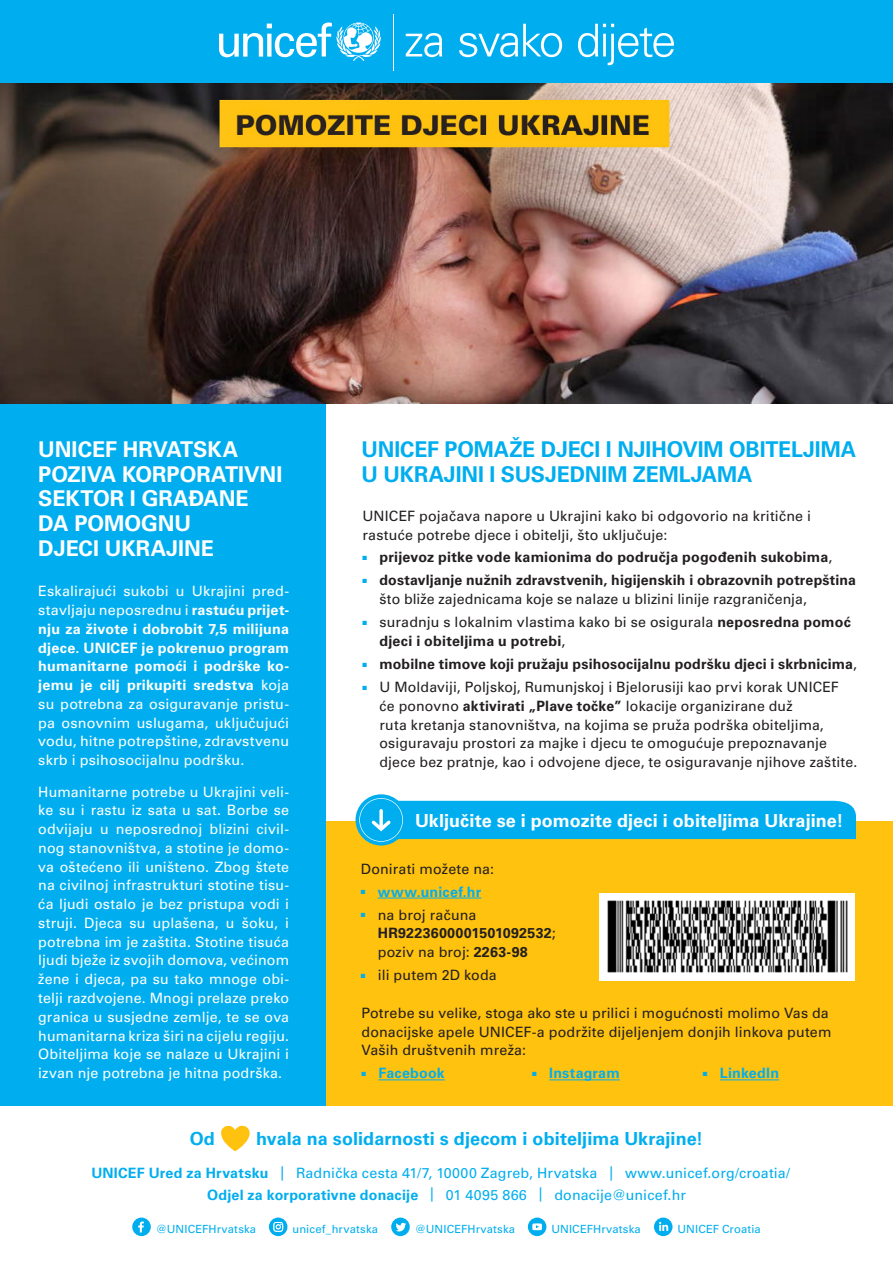
<style>
.page{position:relative;width:893px;height:1263px;background:#fff}
.page>*{position:absolute;margin:0;border:0;box-sizing:border-box;transform-origin:0 0}
.t1{font:700 21.75px/24.8px "Univers X";letter-spacing:-.005em;color:#fff}
.t2{font:700 21.75px/24.8px "Univers X";letter-spacing:-.005em;color:#00aeef}
.t3{font:700 18px "Univers X";letter-spacing:.005em;color:#00aeef}
.t4{font:700 18px "Univers X";letter-spacing:.005em;color:#fff}
.t5{font:14.25px/18.8px "Univers X";letter-spacing:.01em;color:#fff;text-align:justify}
.t6{font:14.25px/18.8px "Univers X";letter-spacing:.01em;color:#231f20}
.t7{font:700 14.25px/18.8px "Univers X";letter-spacing:.01em;color:#231f20}
.t8{font:14.25px "Univers X";letter-spacing:.015em;color:#00aeef}
.t9{font:700 14.25px "Univers X";letter-spacing:.015em;color:#00aeef}
.t10{font:11.25px "Univers X";letter-spacing:.01em;color:#00aeef}
.s1{font-weight:700}
.s2{font-weight:400}
</style>
<div class="page">
<div style="left:319px;top:821px;width:574px;height:285px;background:#ffc20e"></div>
<img style="left:0;top:83px;width:893px;height:321px">
<div style="left:0;top:404px;width:325px;height:702px;background:#00aeef"></div>
<svg style="left:221px;top:1125px;width:29px;height:26px"></svg>
<svg style="left:355px;top:794px;width:52px;height:51px"></svg>
<svg style="left:359px;top:798px;width:497px;height:44px;background:#22b5e1"></svg>
<hr style="left:378px;top:1079px;width:67px;height:1px;background:#00aeef">
<hr style="left:549px;top:1079px;width:71px;height:1px;background:#00aeef">
<hr style="left:720px;top:1079px;width:59px;height:1px;background:#00aeef">
<hr style="left:378px;top:898px;width:103px;height:1px;background:#00aeef">
<div style="left:600px;top:893px;width:255px;height:87px;background:#fff"></div>
<img style="left:607px;top:900px;width:241px;height:73px">
<div style="left:0;top:0;width:893px;height:83px;background:#00aeef"></div>
<svg style="left:219px;top:23px;width:162px;height:38px"></svg>
<svg style="left:406px;top:33px;width:36px;height:24px"></svg>
<svg style="left:459px;top:24px;width:103px;height:33px"></svg>
<svg style="left:578px;top:24px;width:96px;height:41px"></svg>
<hr style="left:393px;top:14px;width:1px;height:57px;background:#fff">
<svg style="left:132px;top:1217px;width:19px;height:19px"></svg>
<svg style="left:138px;top:1221px;width:6px;height:11px"></svg>
<svg style="left:269px;top:1217px;width:18px;height:19px"></svg>
<svg style="left:273px;top:1222px;width:10px;height:10px"></svg>
<svg style="left:391px;top:1217px;width:19px;height:19px"></svg>
<svg style="left:396px;top:1223px;width:10px;height:8px"></svg>
<div style="left:528px;top:1217px;width:18px;height:19px;background:#00aeef;border-radius:50%"></div>
<svg style="left:532px;top:1223px;width:10px;height:7px"></svg>
<div style="left:654px;top:1217px;width:18px;height:19px;background:#00aeef;border-radius:50%"></div>
<svg style="left:659px;top:1222px;width:9px;height:9px"></svg>
<h1 class="t1" style="left:38px;top:437px;width:246px">UNICEF HRVATSKA<br>POZIVA KORPORATIVNI<br>SEKTOR I GRAĐANE<br>DA POMOGNU<br>DJECI UKRAJINE</h1>
<p class="t5" style="left:38px;top:582px;width:252px">Eskalirajući sukobi u Ukrajini pred&shy;stavljaju neposrednu i <span class="s1">rastuću prijet&shy;nju za živote i dobrobit 7,5 milijuna djece. UNICEF je pokrenuo program humanitarne pomoći i podrške ko&shy;jemu je cilj prikupiti sredstva</span> koja su potrebna za osiguravanje pristu&shy;pa osnovnim uslugama, uključujući vodu, hitne potrepštine, zdravstvenu skrb i psihosocijalnu podršku.</p>
<p class="t5" style="left:38px;top:782px;width:252px">Humanitarne potrebe u Ukrajini veli&shy;ke su i rastu iz sata u sat. Borbe se odvijaju u neposrednoj blizini civil&shy;nog stanovništva, a stotine je domo&shy;va oštećeno ili uništeno. Zbog štete na civilnoj infrastrukturi stotine tisu&shy;ća ljudi ostalo je bez pristupa vodi i struji. Djeca su uplašena, u šoku, i potrebna im je zaštita. Stotine tisuća ljudi bježe iz svojih domova, većinom žene i djeca, pa su tako mnoge obi&shy;telji razdvojene. Mnogi prelaze preko granica u susjedne zemlje, te se ova humanitarna kriza širi na cijelu regiju.<br>Obiteljima koje se nalaze u Ukrajini i izvan nje potrebna je hitna podrška.</p>
<h1 class="t2" style="left:362px;top:437px;width:496px">UNICEF POMAŽE DJECI I NJIHOVIM OBITELJIMA<br>U UKRAJINI I SUSJEDNIM ZEMLJAMA</h1>
<p class="t6" style="left:362px;top:506px;width:450px">UNICEF pojačava napore u Ukrajini kako bi odgovorio na kritične i rastuće potrebe djece i obitelji, što uključuje:</p>
<p class="t7" style="left:362px;top:548px;width:471px"><sup>■</sup> prijevoz pitke vode kamionima do područja pogođenih sukobima<span class="s2">,</span></p>
<p class="t7" style="left:379px;top:571px;width:478px;text-indent:-17px"><sup>■</sup> dostavljanje nužnih zdravstvenih, higijenskih i obrazovnih potrepština <span class="s2">što bliže zajednicama koje se nalaze u blizini linije razgraničenja,</span></p>
<p class="t6" style="left:379px;top:613px;width:473px;text-indent:-17px"><sup>■</sup> suradnju s lokalnim vlastima kako bi se osigurala <span class="s1">neposredna pomoć djeci i obiteljima u potrebi</span>,</p>
<p class="t7" style="left:362px;top:655px;width:496px"><sup>■</sup> mobilne timove koji pružaju psihosocijalnu podršku djeci i skrbnicima<span class="s2">,</span></p>
<p class="t6" style="left:379px;top:678px;width:479px;text-indent:-17px"><sup>■</sup> U Moldaviji, Poljskoj, Rumunjskoj i Bjelorusiji kao prvi korak UNICEF će ponovno <span class="s1">aktivirati „Plave točke”</span> lokacije organizirane duž<br>ruta kretanja stanovništva, na kojima se pruža podrška obiteljima, osiguravaju prostori za majke i djecu te omogućuje prepoznavanje djece bez pratnje, kao i odvojene djece, te osiguravanje njihove zaštite.</p>
<p class="t4" style="left:415px;top:810px;width:430px">Uključite se i pomozite djeci i obiteljima Ukrajine!</p>
<p class="t6" style="left:361px;top:859px;width:135px">Donirati možete na:</p>
<p class="t9" style="left:361px;top:883px;width:122px">■ www.unicef.hr</p>
<p class="t7" style="left:378px;top:905px;width:179px;text-indent:-17px"><sup>■</sup> <span class="s2">na broj računa<br></span>HR9223600001501092532<span class="s2">; poziv na broj:</span> 2263-98</p>
<p class="t6" style="left:361px;top:966px;width:137px"><sup>■</sup> ili putem 2D koda</p>
<p class="t6" style="left:361px;top:1003px;width:471px">Potrebe su velike, stoga ako ste u prilici i mogućnosti molimo Vas da donacijske apele UNICEF-a podržite dijeljenjem donjih linkova putem<br>Vaših društvenih mreža:</p>
<p class="t9" style="left:361px;top:1065px;width:85px">■ Facebook</p>
<p class="t9" style="left:532px;top:1065px;width:89px">■ Instagram</p>
<p class="t9" style="left:703px;top:1065px;width:78px">■ LinkedIn</p>
<p class="t3" style="left:190px;top:1128px;width:27px">Od</p>
<p class="t3" style="left:256px;top:1128px;width:448px">hvala na solidarnosti s djecom i obiteljima Ukrajine!</p>
<p class="t8" style="left:91px;top:1165px;width:700px"><span class="s1">UNICEF Ured za Hrvatsku</span> | Radnička cesta 41/7, 10000 Zagreb, Hrvatska | www.unicef.org/croatia/</p>
<p class="t8" style="left:207px;top:1186px;width:480px"><span class="s1">Odjel za korporativne donacije</span> | 01 4095 866 | donacije@unicef.hr</p>
<p class="t10" style="left:156px;top:1222px;width:102px">@UNICEFHrvatska</p>
<p class="t10" style="left:292px;top:1222px;width:87px">unicef_hrvatska</p>
<p class="t10" style="left:415px;top:1222px;width:102px">@UNICEFHrvatska</p>
<p class="t10" style="left:551px;top:1222px;width:91px">UNICEFHrvatska</p>
<p class="t10" style="left:677px;top:1222px;width:85px">UNICEF Croatia</p>
</div>
